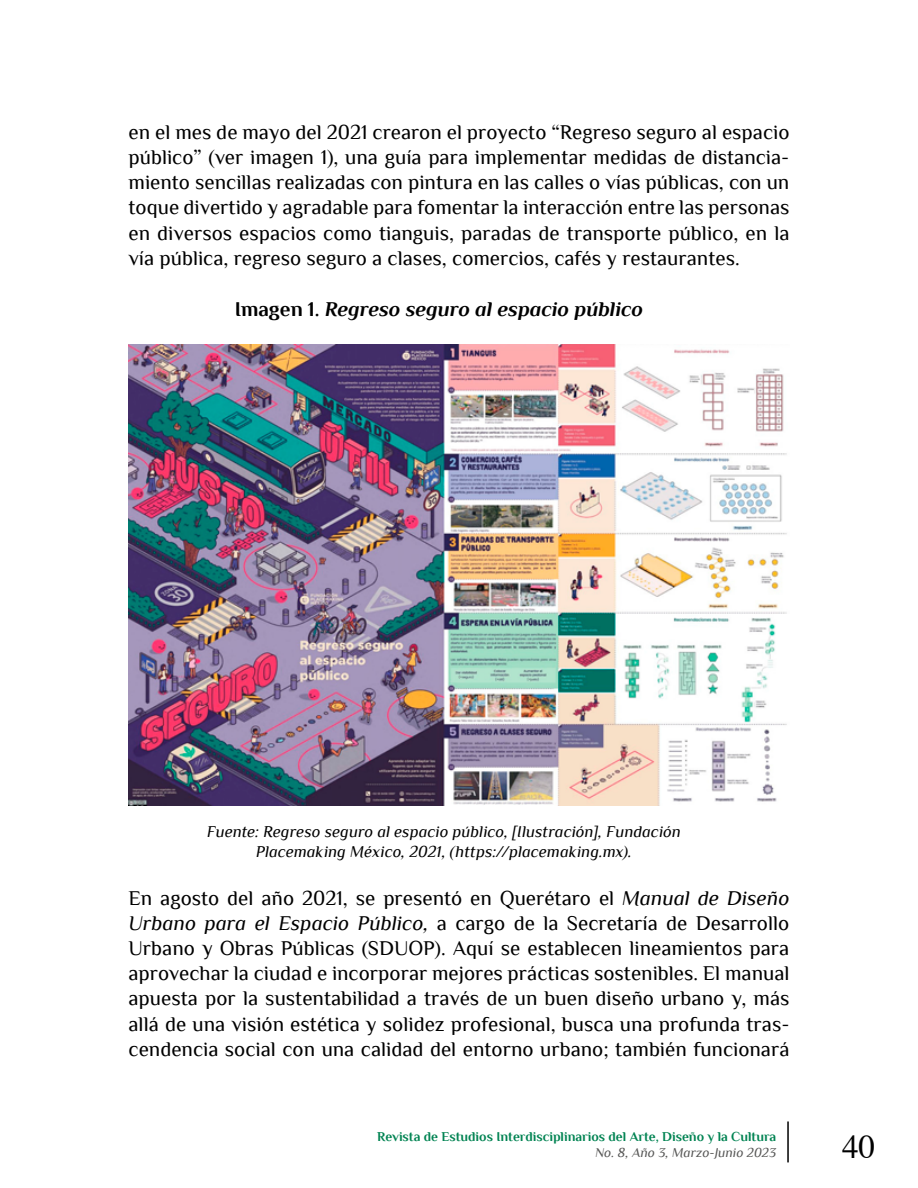
<style>
.page{position:relative;width:918px;height:1188px;background:#fff}
.page>*{position:absolute;margin:0;border:0;box-sizing:border-box;transform-origin:0 0}
.t1{font:33px "Times";color:#000}
.t2{font:21px/25.2px "Philosopher";color:#000;text-align:justify}
.t3{font:italic 700 21px "Philosopher";color:#000}
.t4{font:italic 16.5px/19.8px "Philosopher";letter-spacing:.005em;color:#000;text-align:center}
.t5{font:700 13.5px "Philosopher";color:#008352}
.t6{font:italic 13.5px "Philosopher";color:#575756}
.s1{font-style:normal}
.s2{font-style:italic}
</style>
<div class="page">
<hr style="left:787px;top:1121px;width:2px;height:41px;background:#000">
<img style="left:129px;top:344px;width:658px;height:461px">
<p class="t2" style="left:129px;top:119px;width:662px">en el mes de mayo del 2021 crearon el proyecto “Regreso seguro al espacio público” (ver imagen 1), una guía para implementar medidas de distancia&shy;miento sencillas realizadas con pintura en las calles o vías públicas, con un toque divertido y agradable para fomentar la interacción entre las personas en diversos espacios como tianguis, paradas de transporte público, en la vía pública, regreso seguro a clases, comercios, cafés y restaurantes.</p>
<p class="t3" style="left:235px;top:298px;width:410px"><span class="s1">Imagen 1.</span> Regreso seguro al espacio público</p>
<p class="t4" style="left:207px;top:822px;width:476px">Fuente: Regreso seguro al espacio público, [Ilustración], Fundación<br>Placemaking México, 2021, (https://placemaking.mx).</p>
<p class="t2" style="left:129px;top:885px;width:662px">En agosto del año 2021, se presentó en Querétaro el <span class="s2">Manual de Diseño Urbano para el Espacio Público,</span> a cargo de la Secretaría de Desarrollo Urbano y Obras Públicas (SDUOP). Aquí se establecen lineamientos para aprovechar la ciudad e incorporar mejores prácticas sostenibles. El manual apuesta por la sustentabilidad a través de un buen diseño urbano y, más allá de una visión estética y solidez profesional, busca una profunda tras&shy;cendencia social con una calidad del entorno urbano; también funcionará</p>
<p class="t5" style="left:377px;top:1129px;width:401px">Revista de Estudios Interdisciplinarios del Arte, Diseño y la Cultura</p>
<p class="t6" style="left:595px;top:1145px;width:183px">No. 8, Año 3, Marzo-Junio 2023</p>
<h1 class="t1" style="left:842px;top:1116px;width:34px">40</h1>
</div>
